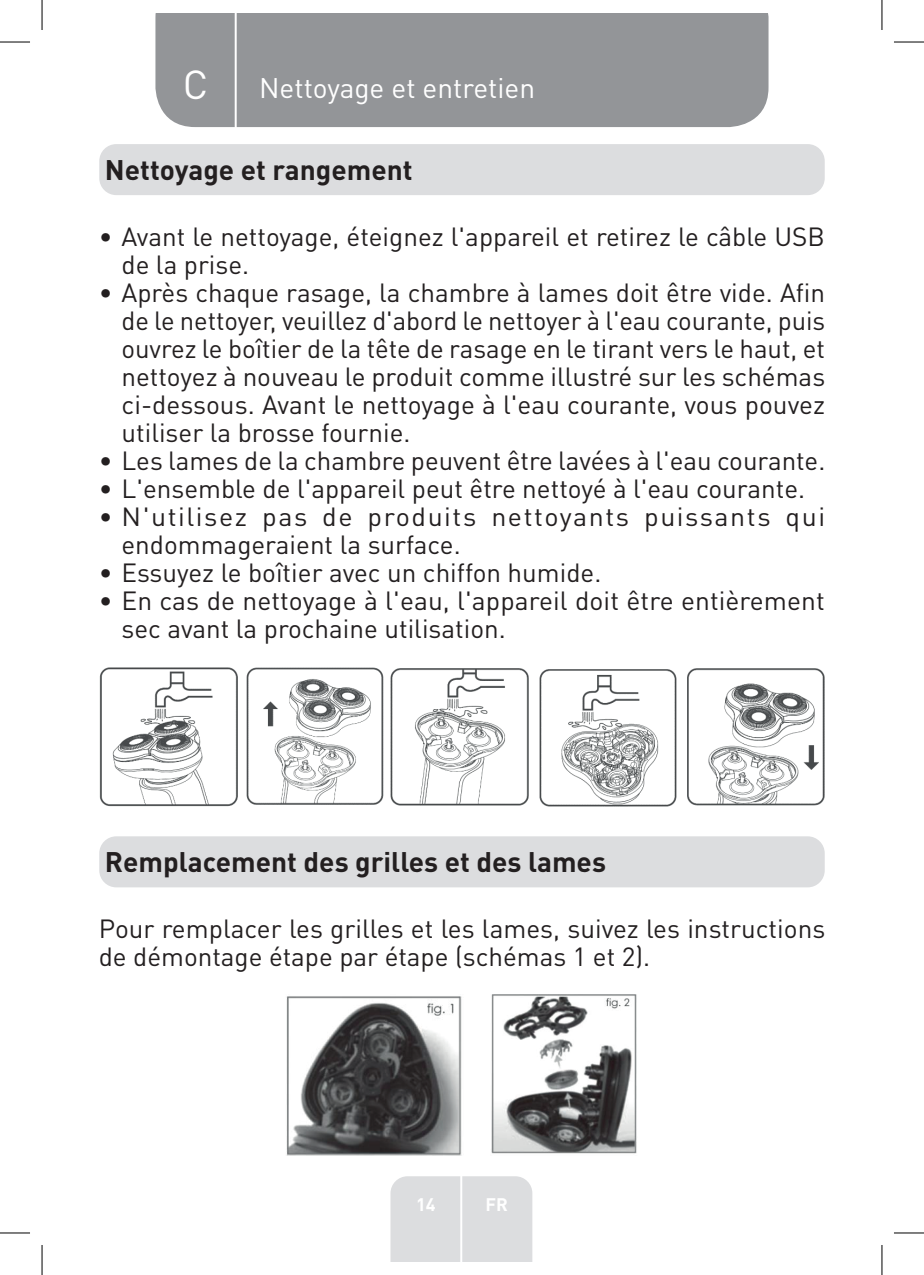
<style>
.page{position:relative;width:924px;height:1275px;background:#fff}
.page>*{position:absolute;margin:0;border:0;box-sizing:border-box;transform-origin:0 0}
.t1{font:40px "DIN Pro";color:#fff}
.Headline-01{font:700 28px "DIN Pro";color:#231f20}
.TitreGauche__gabarit{font:28px "DIN Pro";color:#fff}
.Large_Text__3_2_mm{font:26px/28px "DIN Pro";color:#231f20}
.Large_Text__3_2_mm-2{font:26px/28px "DIN Pro";letter-spacing:.06em;color:#231f20}
.t2{font:700 18px "DIN Pro";color:#fff}
</style>
<div class="page">
<div style="left:155px;top:14px;width:613px;height:113px;background:#939598"></div>
<div style="left:390px;top:1176px;width:142px;height:85px;background:#dcdddf"></div>
<hr style="left:460px;top:1153px;width:2px;height:108px;background:#fff">
<hr style="left:234px;top:14px;width:2px;height:116px;background:#fff">
<div style="left:99px;top:144px;width:725px;height:51px;background:#dcdddf;border-radius:17px"></div>
<img style="left:99px;top:667px;width:139px;height:139px">
<img style="left:246px;top:667px;width:138px;height:138px">
<img style="left:390px;top:668px;width:138px;height:138px">
<img style="left:539px;top:669px;width:138px;height:138px">
<img style="left:687px;top:668px;width:137px;height:138px">
<div style="left:99px;top:836px;width:725px;height:51px;background:#dcdddf;border-radius:17px"></div>
<img style="left:491px;top:994px;width:146px;height:160px">
<img style="left:286px;top:996px;width:176px;height:159px">
<hr style="left:0;top:42px;width:30px;height:1px;background:#000">
<hr style="left:893px;top:42px;width:30px;height:1px;background:#000">
<hr style="left:0;top:1232px;width:30px;height:1px;background:#000">
<hr style="left:893px;top:1232px;width:30px;height:1px;background:#000">
<hr style="left:42px;top:0;width:1px;height:30px;background:#000">
<hr style="left:42px;top:1245px;width:1px;height:30px;background:#000">
<hr style="left:881px;top:0;width:1px;height:30px;background:#000">
<hr style="left:881px;top:1245px;width:1px;height:30px;background:#000">
<p class="t1" style="left:183px;top:57px;width:27px">C</p>
<p class="TitreGauche__gabarit" style="left:259px;top:69px;width:277px">Nettoyage et entretien</p>
<p class="Headline-01" style="left:105px;top:150px;width:309px">Nettoyage et rangement</p>
<p class="Large_Text__3_2_mm" style="left:121px;top:221px;width:704px;text-indent:-23px">• Avant le nettoyage, éteignez l'appareil et retirez le câble USB de la prise.</p>
<p class="Large_Text__3_2_mm" style="left:121px;top:277px;width:705px;text-align:justify;text-indent:-23px">• Après chaque rasage, la chambre à lames doit être vide. Afin de le nettoyer, veuillez d'abord le nettoyer à l'eau courante, puis ouvrez le boîtier de la tête de rasage en le tirant vers le haut, et nettoyez à nouveau le produit comme illustré sur les schémas ci-dessous. Avant le nettoyage à l'eau courante, vous pouvez utiliser la brosse fournie.</p>
<p class="Large_Text__3_2_mm" style="left:99px;top:445px;width:727px">• Les lames de la chambre peuvent être lavées à l'eau courante.</p>
<p class="Large_Text__3_2_mm" style="left:99px;top:473px;width:707px">• L'ensemble de l'appareil peut être nettoyé à l'eau courante.</p>
<p class="Large_Text__3_2_mm-2" style="left:121px;top:501px;width:704px;text-indent:-23px">• N'utilisez pas de produits nettoyants puissants qui endommageraient la surface.</p>
<p class="Large_Text__3_2_mm" style="left:99px;top:557px;width:504px">• Essuyez le boîtier avec un chiffon humide.</p>
<p class="Large_Text__3_2_mm" style="left:121px;top:585px;width:704px;text-indent:-23px">• En cas de nettoyage à l'eau, l'appareil doit être entièrement sec avant la prochaine utilisation.</p>
<p class="Headline-01" style="left:105px;top:842px;width:502px">Remplacement des grilles et des lames</p>
<p class="Large_Text__3_2_mm" style="left:99px;top:913px;width:727px">Pour remplacer les grilles et les lames, suivez les instructions de démontage étape par étape (schémas 1 et 2).</p>
<p class="t2" style="left:416px;top:1192px;width:21px">14</p>
<p class="t2" style="left:485px;top:1192px;width:24px">FR</p>
</div>
